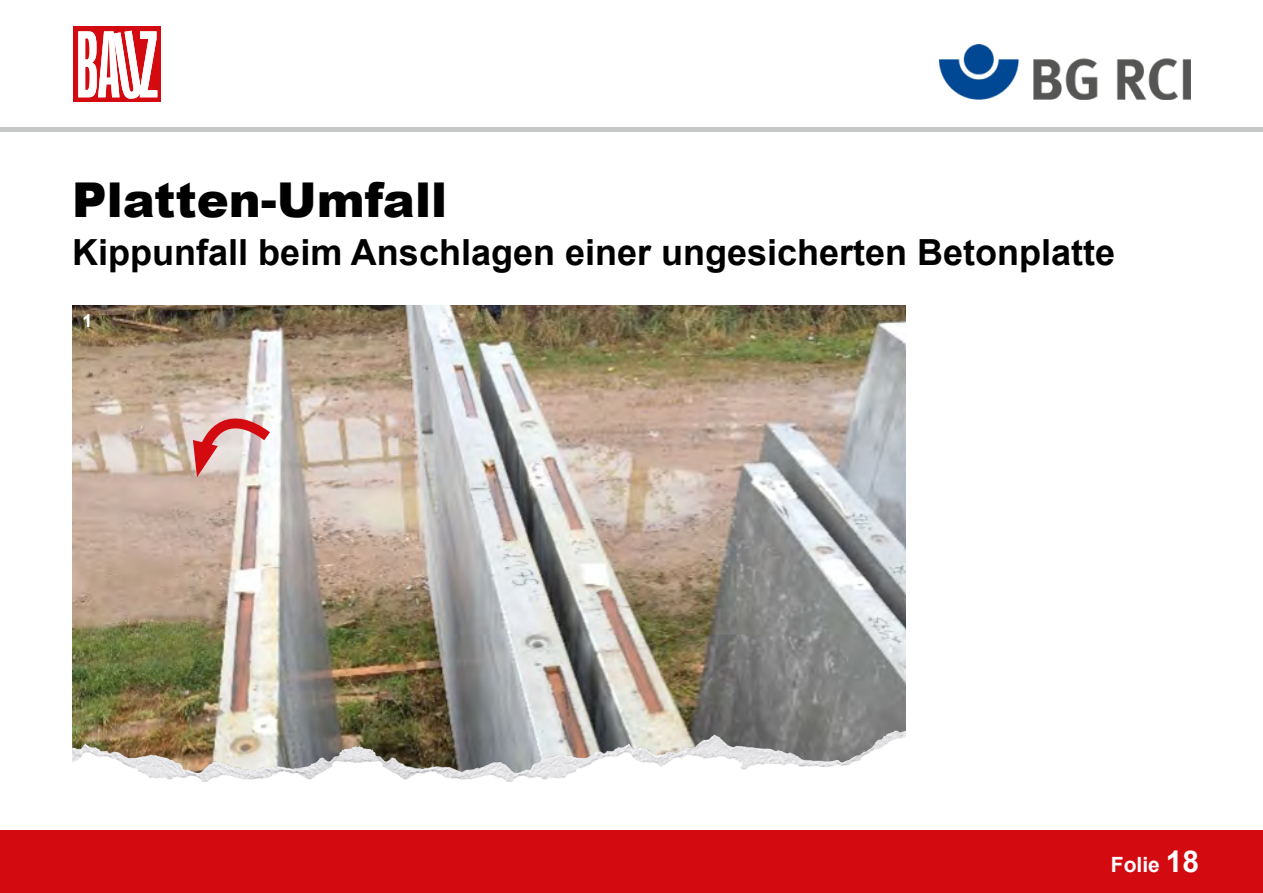
<style>
.page{position:relative;width:1263px;height:893px;background:#fff}
.page>*{position:absolute;margin:0;border:0;box-sizing:border-box;transform-origin:0 0}
.Seitennummerierung{font:900 48px "Arial";color:#000}
.Subheadline{font:700 36px "Arial";color:#000}
.Seitennummerierung-2{font:700 21px "Arial";color:#fff}
.t1{font:700 18px "Arial";color:#fff}
.s1{font-size:30px}
</style>
<div class="page">
<div style="left:73px;top:26px;width:88px;height:75px;background:#d40a11"></div>
<svg style="left:78px;top:31px;width:79px;height:68px"></svg>
<img style="left:940px;top:45px;width:251px;height:55px">
<img style="left:72px;top:305px;width:834px;height:364px">
<hr style="left:0;top:128px;width:1263px;height:4px;background:#c5c6c6">
<div style="left:0;top:830px;width:1263px;height:63px;background:#d40a11"></div>
<img style="left:72px;top:669px;width:834px;height:113px">
<svg style="left:190px;top:410px;width:91px;height:67px"></svg>
<h1 class="Seitennummerierung" style="left:72px;top:165px;width:376px">Platten-Umfall</h1>
<h2 class="Subheadline" style="left:72px;top:228px;width:1044px">Kippunfall beim Anschlagen einer ungesicherten Betonplatte</h2>
<p class="t1" style="left:83px;top:309px;width:12px">1</p>
<h1 class="Seitennummerierung-2" style="left:1111px;top:850px;width:90px">Folie <span class="s1">18</span></h1>
</div>
